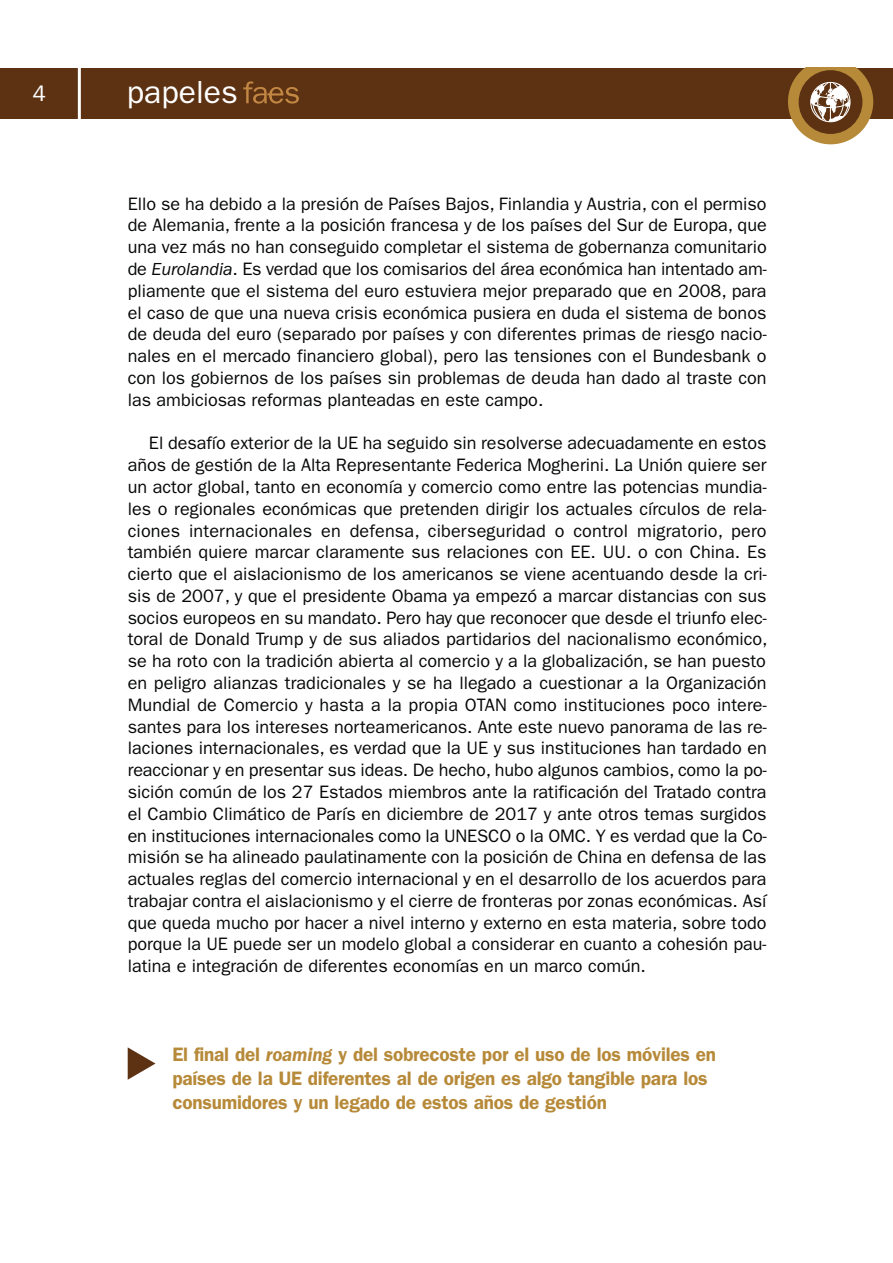
<style>
.page{position:relative;width:893px;height:1263px;background:#fff}
.page>*{position:absolute;margin:0;border:0;box-sizing:border-box;transform-origin:0 0}
.t1{font:32.1px "Franklin Gothic";color:#fff}
.t2{font:22.5px "Franklin Gothic";color:#fff}
.t3{font:600 19.5px/24px "Franklin Gothic";letter-spacing:-.01em;color:#b78a3a}
.t4{font:18px/21.8px "Franklin Gothic";color:#060807;text-align:justify}
.s1{font-style:italic}
</style>
<div class="page">
<div style="left:0;top:68px;width:893px;height:51px;background:#5c3213"></div>
<svg style="left:243px;top:81px;width:56px;height:23px"></svg>
<svg style="left:788px;top:68px;width:85px;height:76px"></svg>
<div style="left:810px;top:82px;width:40px;height:40px;border:1px solid #fff;border-radius:50%"></div>
<hr style="left:78px;top:68px;width:3px;height:53px;background:#fff">
<svg style="left:128px;top:1047px;width:27px;height:33px"></svg>
<p class="t2" style="left:33px;top:86px;width:15px">4</p>
<h1 class="t1" style="left:127px;top:81px;width:112px">papeles</h1>
<p class="t4" style="left:128px;top:194px;width:641px">Ello se ha debido a la presión de Países Bajos, Finlandia y Austria, con el permiso de Alemania, frente a la posición francesa y de los países del Sur de Europa, que una vez más no han conseguido completar el sistema de gobernanza comunitario de <span class="s1">Eurolandia</span>. Es verdad que los comisarios del área económica han intentado am&shy;pliamente que el sistema del euro estuviera mejor preparado que en 2008, para el caso de que una nueva crisis económica pusiera en duda el sistema de bonos de deuda del euro (separado por países y con diferentes primas de riesgo nacio&shy;nales en el mercado financiero global), pero las tensiones con el Bundesbank o con los gobiernos de los países sin problemas de deuda han dado al traste con las ambiciosas reformas planteadas en este campo.</p>
<p class="t4" style="left:128px;top:434px;width:641px;text-indent:21px">El desafío exterior de la UE ha seguido sin resolverse adecuadamente en estos años de gestión de la Alta Representante Federica Mogherini. La Unión quiere ser un actor global, tanto en economía y comercio como entre las potencias mundia&shy;les o regionales económicas que pretenden dirigir los actuales círculos de rela&shy;ciones internacionales en defensa, ciberseguridad o control migratorio, pero también quiere marcar claramente sus relaciones con EE. UU. o con China. Es cierto que el aislacionismo de los americanos se viene acentuando desde la cri&shy;sis de 2007, y que el presidente Obama ya empezó a marcar distancias con sus socios europeos en su mandato. Pero hay que reconocer que desde el triunfo elec&shy;toral de Donald Trump y de sus aliados partidarios del nacionalismo económico, se ha roto con la tradición abierta al comercio y a la globalización, se han puesto en peligro alianzas tradicionales y se ha llegado a cuestionar a la Organización Mundial de Comercio y hasta a la propia OTAN como instituciones poco intere&shy;santes para los intereses norteamericanos. Ante este nuevo panorama de las re&shy;laciones internacionales, es verdad que la UE y sus instituciones han tardado en reaccionar y en presentar sus ideas. De hecho, hubo algunos cambios, como la po&shy;sición común de los 27 Estados miembros ante la ratificación del Tratado contra el Cambio Climático de París en diciembre de 2017 y ante otros temas surgidos en instituciones internacionales como la UNESCO o la OMC. Y es verdad que la Co&shy;misión se ha alineado paulatinamente con la posición de China en defensa de las actuales reglas del comercio internacional y en el desarrollo de los acuerdos para trabajar contra el aislacionismo y el cierre de fronteras por zonas económicas. Así que queda mucho por hacer a nivel interno y externo en esta materia, sobre todo porque la UE puede ser un modelo global a considerar en cuanto a cohesión pau&shy;latina e integración de diferentes economías en un marco común.</p>
<p class="t3" style="left:172px;top:1044px;width:545px">El final del <span class="s1">roaming</span> y del sobrecoste por el uso de los móviles en países de la UE diferentes al de origen es algo tangible para los consumidores y un legado de estos años de gestión</p>
</div>
